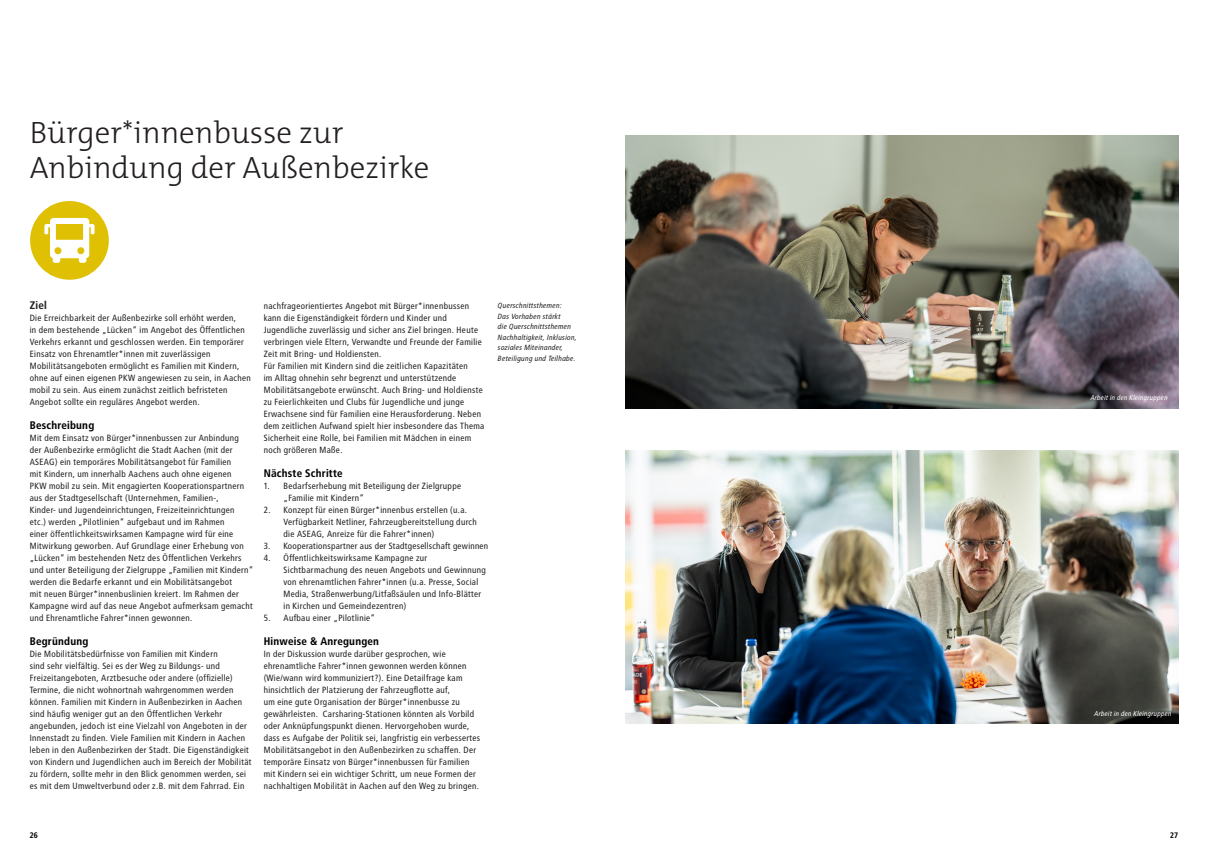
<style>
.page{position:relative;width:1208px;height:859px;background:#fff}
.page>*{position:absolute;margin:0;border:0;box-sizing:border-box;transform-origin:0 0}
.Headline-schwarz{font:300 31px "The Mix C5";color:#231f20}
.Fließtext{font:700 11px "Transit Pro";color:#000}
.Zwischentitel_Aufmacher_Fließtext{font:700 11px "Transit Pro";color:#000}
.Fließtext-2{font:700 11px "Transit Pro";color:#231f20}
.Fließtext-3{font:9px/12px "Transit Pro";color:#231f20}
.t1{font:700 8px "Transit Pro";color:#000}
.Marginalien{font:italic 7.5px/10.5px "Transit Pro";color:#231f20}
.Marginalien-2{font:italic 7px "Transit Pro";color:#fff}
</style>
<div class="page">
<div style="left:30px;top:201px;width:79px;height:79px;background:#e0c003;border-radius:50%"></div>
<svg style="left:44px;top:218px;width:51px;height:45px"></svg>
<img style="left:625px;top:135px;width:553px;height:273px">
<img style="left:625px;top:451px;width:553px;height:273px">
<p class="Headline-schwarz" style="left:30px;top:113px;width:315px">Bürger*innenbusse zur</p>
<p class="Headline-schwarz" style="left:30px;top:148px;width:401px">Anbindung der Außenbezirke</p>
<p class="Fließtext-2" style="left:30px;top:298px;width:19px">Ziel</p>
<p class="Fließtext-3" style="left:30px;top:311px;width:223px">Die Erreichbarkeit der Außenbezirke soll erhöht werden,<br>in dem bestehende „Lücken“ im Angebot des Öffentlichen Verkehrs erkannt und geschlossen werden. Ein temporärer Einsatz von Ehrenamtler*innen mit zuverlässigen Mobilitätsangeboten ermöglicht es Familien mit Kindern, ohne auf einen eigenen PKW angewiesen zu sein, in Aachen mobil zu sein. Aus einem zunächst zeitlich befristeten Angebot sollte ein reguläres Angebot werden.</p>
<p class="Fließtext" style="left:30px;top:418px;width:66px">Beschreibung</p>
<p class="Fließtext-3" style="left:30px;top:431px;width:225px">Mit dem Einsatz von Bürger*innenbussen zur Anbindung<br>der Außenbezirke ermöglicht die Stadt Aachen (mit der ASEAG) ein temporäres Mobilitätsangebot für Familien<br>mit Kindern, um innerhalb Aachens auch ohne eigenen<br>PKW mobil zu sein. Mit engagierten Kooperationspartnern aus der Stadtgesellschaft (Unternehmen, Familien-,<br>Kinder- und Jugendeinrichtungen, Freizeiteinrichtungen etc.) werden „Pilotlinien“ aufgebaut und im Rahmen<br>einer öffentlichkeitswirksamen Kampagne wird für eine Mitwirkung geworben. Auf Grundlage einer Erhebung von „Lücken“ im bestehenden Netz des Öffentlichen Verkehrs und unter Beteiligung der Zielgruppe „Familien mit Kindern“ werden die Bedarfe erkannt und ein Mobilitätsangebot<br>mit neuen Bürger*innenbuslinien kreiert. Im Rahmen der Kampagne wird auf das neue Angebot aufmerksam gemacht und Ehrenamtliche Fahrer*innen gewonnen.</p>
<p class="Fließtext" style="left:30px;top:634px;width:60px">Begründung</p>
<p class="Fließtext-3" style="left:30px;top:647px;width:224px">Die Mobilitätsbedürfnisse von Familien mit Kindern<br>sind sehr vielfältig. Sei es der Weg zu Bildungs- und Freizeitangeboten, Arztbesuche oder andere (offizielle)<br>Termine, die nicht wohnortnah wahrgenommen werden können. Familien mit Kindern in Außenbezirken in Aachen sind häufig weniger gut an den Öffentlichen Verkehr angebunden, jedoch ist eine Vielzahl von Angeboten in der Innenstadt zu finden. Viele Familien mit Kindern in Aachen leben in den Außenbezirken der Stadt. Die Eigenständigkeit von Kindern und Jugendlichen auch im Bereich der Mobilität zu fördern, sollte mehr in den Blick genommen werden, sei es mit dem Umweltverbund oder z.B. mit dem Fahrrad. Ein</p>
<p class="Fließtext-3" style="left:264px;top:299px;width:220px">nachfrageorientiertes Angebot mit Bürger*innenbussen kann die Eigenständigkeit fördern und Kinder und Jugendliche zuverlässig und sicher ans Ziel bringen. Heute verbringen viele Eltern, Verwandte und Freunde der Familie Zeit mit Bring- und Holdiensten.</p>
<p class="Fließtext-3" style="left:264px;top:359px;width:222px">Für Familien mit Kindern sind die zeitlichen Kapazitäten<br>im Alltag ohnehin sehr begrenzt und unterstützende Mobilitätsangebote erwünscht. Auch Bring- und Holdienste zu Feierlichkeiten und Clubs für Jugendliche und junge Erwachsene sind für Familien eine Herausforderung. Neben dem zeitlichen Aufwand spielt hier insbesondere das Thema Sicherheit eine Rolle, bei Familien mit Mädchen in einem noch größeren Maße.</p>
<p class="Fließtext" style="left:264px;top:466px;width:81px">Nächste Schritte</p>
<p class="Fließtext-3" style="left:283px;top:479px;width:179px;text-indent:-20px">1. Bedarfserhebung mit Beteiligung der Zielgruppe „Familie mit Kindern“</p>
<p class="Fließtext-3" style="left:283px;top:503px;width:195px;text-indent:-20px">2. Konzept für einen Bürger*innenbus erstellen (u.a.<br>Verfügbarkeit Netliner, Fahrzeugbereitstellung durch die ASEAG, Anreize für die Fahrer*innen)</p>
<p class="Fließtext-3" style="left:264px;top:539px;width:226px">3. Kooperationspartner aus der Stadtgesellschaft gewinnen</p>
<p class="Fließtext-3" style="left:283px;top:551px;width:204px;text-indent:-20px">4. Öffentlichkeitswirksame Kampagne zur Sichtbarmachung des neuen Angebots und Gewinnung von ehrenamtlichen Fahrer*innen (u.a. Presse, Social Media, Straßenwerbung/Litfaßsäulen und Info-Blätter in Kirchen und Gemeindezentren)</p>
<p class="Fließtext-3" style="left:264px;top:611px;width:113px">5. Aufbau einer „Pilotlinie“</p>
<p class="Zwischentitel_Aufmacher_Fließtext" style="left:264px;top:634px;width:117px">Hinweise &amp; Anregungen</p>
<p class="Fließtext-3" style="left:264px;top:647px;width:218px">In der Diskussion wurde darüber gesprochen, wie ehrenamtliche Fahrer*innen gewonnen werden können (Wie/wann wird kommuniziert?). Eine Detailfrage kam hinsichtlich der Platzierung der Fahrzeugflotte auf,<br>um eine gute Organisation der Bürger*innenbusse zu gewährleisten. Carsharing-Stationen könnten als Vorbild oder Anknüpfungspunkt dienen. Hervorgehoben wurde, dass es Aufgabe der Politik sei, langfristig ein verbessertes Mobilitätsangebot in den Außenbezirken zu schaffen. Der temporäre Einsatz von Bürger*innenbussen für Familien mit Kindern sei ein wichtiger Schritt, um neue Formen der nachhaltigen Mobilität in Aachen auf den Weg zu bringen.</p>
<p class="Marginalien" style="left:497px;top:300px;width:81px">Querschnittsthemen:<br>Das Vorhaben stärkt<br>die Querschnittsthemen<br>Nachhaltigkeit, Inklusion, soziales Miteinander,<br>Beteiligung und Teilhabe.</p>
<p class="Marginalien-2" style="left:1090px;top:394px;width:79px">Arbeit in den Kleingruppen</p>
<p class="Marginalien-2" style="left:1094px;top:709px;width:79px">Arbeit in den Kleingruppen</p>
<p class="t1" style="left:30px;top:831px;width:10px">26</p>
<p class="t1" style="left:1170px;top:831px;width:9px">27</p>
</div>
